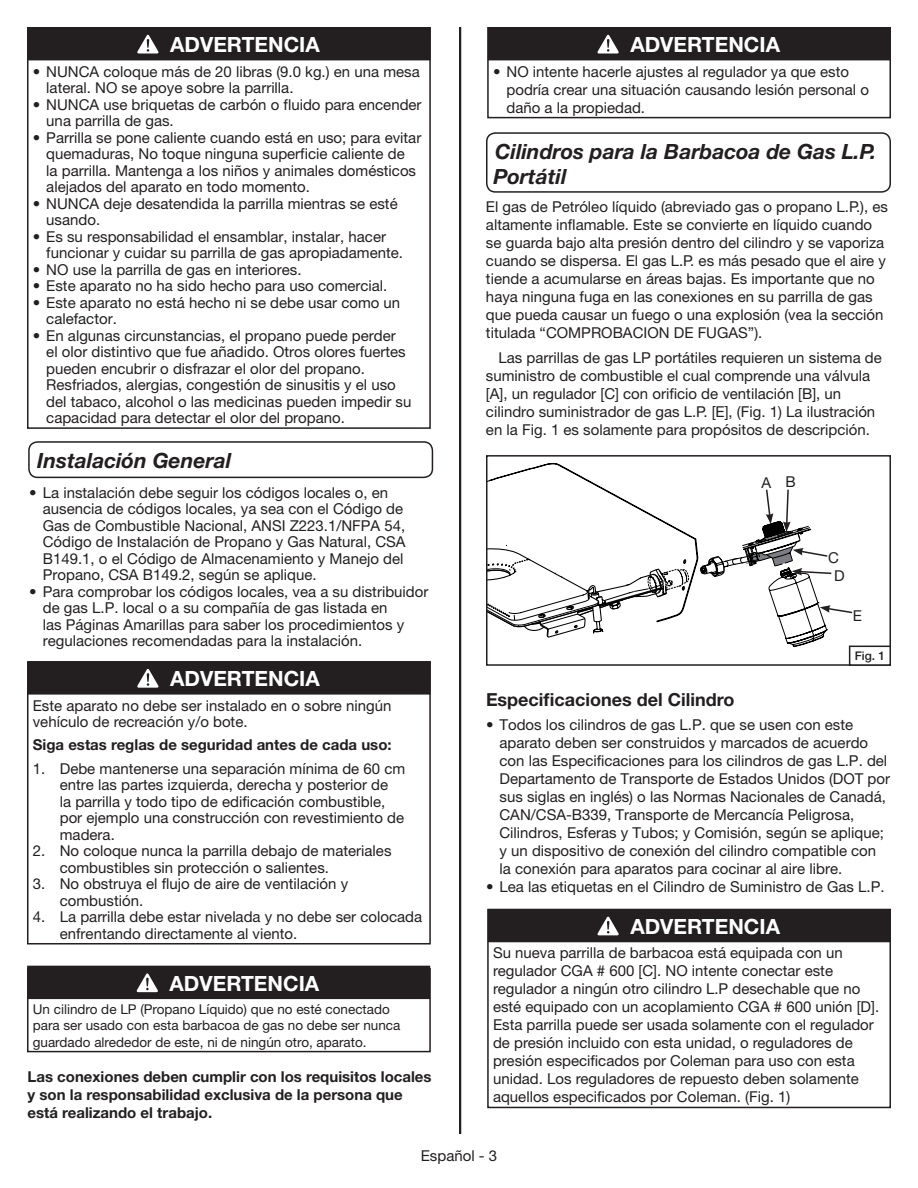
<style>
.page{position:relative;width:918px;height:1188px;background:#fff}
.page>*{position:absolute;margin:0;border:0;box-sizing:border-box;transform-origin:0 0}
.t1{font:italic 700 21px/25.2px "Helvetica Neue LT Std";color:#231f20}
.t2{font:700 21px "Helvetica Neue LT Std";color:#fff}
.t3{font:700 18px "Helvetica Neue LT Std";color:#231f20}
.t4{font:15px/16.5px "Helvetica Neue LT Std";color:#231f20}
.t5{font:700 15px/18px "Helvetica Neue LT Std";color:#231f20}
.t6{font:13.5px/16.2px "Helvetica Neue LT Std";color:#231f20}
.t7{font:500 12px "Helvetica Neue LT Std";color:#231f20}
</style>
<div class="page">
<hr style="left:459px;top:27px;width:2px;height:1107px;background:#231f20">
<div style="left:27px;top:661px;width:404px;height:284px;border:2px solid #231f20"></div>
<div style="left:28px;top:661px;width:403px;height:34px;background:#231f20"></div>
<svg style="left:137px;top:669px;width:22px;height:19px"></svg>
<div style="left:28px;top:441px;width:405px;height:37px;border:2px solid #231f20;border-radius:9px"></div>
<div style="left:486px;top:132px;width:405px;height:61px;border:2px solid #231f20;border-radius:9px"></div>
<div style="left:487px;top:27px;width:404px;height:91px;border:2px solid #231f20"></div>
<div style="left:488px;top:27px;width:403px;height:33px;background:#231f20"></div>
<svg style="left:597px;top:35px;width:22px;height:19px"></svg>
<div style="left:487px;top:909px;width:404px;height:199px;border:2px solid #231f20"></div>
<div style="left:488px;top:909px;width:403px;height:33px;background:#231f20"></div>
<svg style="left:597px;top:917px;width:22px;height:18px"></svg>
<div style="left:27px;top:968px;width:404px;height:84px;border:2px solid #231f20"></div>
<div style="left:27px;top:966px;width:403px;height:33px;background:#231f20"></div>
<svg style="left:137px;top:973px;width:21px;height:19px"></svg>
<div style="left:27px;top:27px;width:404px;height:402px;border:2px solid #231f20"></div>
<div style="left:28px;top:27px;width:403px;height:33px;background:#231f20"></div>
<svg style="left:137px;top:35px;width:22px;height:19px"></svg>
<div style="left:486px;top:455px;width:405px;height:211px;border:2px solid #231f20"></div>
<div style="left:850px;top:646px;width:40px;height:19px;background:#fff"></div>
<div style="left:849px;top:646px;width:42px;height:20px;border:1px solid #231f20"></div>
<svg style="left:487px;top:463px;width:367px;height:184px"></svg>
<h1 class="t2" style="left:170px;top:32px;width:151px">ADVERTENCIA</h1>
<p class="t4" style="left:46px;top:63px;width:375px;text-indent:-14px">• NUNCA coloque más de 20 libras (9.0 kg.) en una mesa lateral. NO se apoye sobre la parrilla.</p>
<p class="t4" style="left:46px;top:96px;width:377px;text-indent:-14px">• NUNCA use briquetas de carbón o fluido para encender una parrilla de gas.</p>
<p class="t4" style="left:46px;top:129px;width:377px;text-indent:-14px">• Parrilla se pone caliente cuando está en uso; para evitar quemaduras, No toque ninguna superficie caliente de<br>la parrilla. Mantenga a los niños y animales domésticos alejados del aparato en todo momento.</p>
<p class="t4" style="left:46px;top:195px;width:353px;text-indent:-14px">• NUNCA deje desatendida la parrilla mientras se esté usando.</p>
<p class="t4" style="left:46px;top:228px;width:358px;text-indent:-14px">• Es su responsabilidad el ensamblar, instalar, hacer funcionar y cuidar su parrilla de gas apropiadamente.</p>
<p class="t4" style="left:33px;top:261px;width:270px">• NO use la parrilla de gas en interiores.</p>
<p class="t4" style="left:33px;top:277px;width:356px">• Este aparato no ha sido hecho para uso comercial.</p>
<p class="t4" style="left:46px;top:294px;width:355px;text-indent:-14px">• Este aparato no está hecho ni se debe usar como un calefactor.</p>
<p class="t4" style="left:46px;top:327px;width:367px;text-indent:-14px">• En algunas circunstancias, el propano puede perder<br>el olor distintivo que fue añadido. Otros olores fuertes pueden encubrir o disfrazar el olor del propano.<br>Resfriados, alergias, congestión de sinusitis y el uso del tabaco, alcohol o las medicinas pueden impedir su capacidad para detectar el olor del propano.</p>
<h1 class="t1" style="left:37px;top:447px;width:196px">Instalación General</h1>
<p class="t4" style="left:43px;top:484px;width:364px;text-indent:-14px">• La instalación debe seguir los códigos locales o, en ausencia de códigos locales, ya sea con el Código de Gas de Combustible Nacional, ANSI Z223.1/NFPA 54, Código de Instalación de Propano y Gas Natural, CSA B149.1, o el Código de Almacenamiento y Manejo del Propano, CSA B149.2, según se aplique.</p>
<p class="t4" style="left:43px;top:583px;width:387px;text-indent:-14px">• Para comprobar los códigos locales, vea a su distribuidor de gas L.P. local o a su compañía de gas listada en<br>las Páginas Amarillas para saber los procedimientos y regulaciones recomendadas para la instalación.</p>
<h1 class="t2" style="left:170px;top:666px;width:151px">ADVERTENCIA</h1>
<p class="t4" style="left:33px;top:697px;width:360px">Este aparato no debe ser instalado en o sobre ningún vehículo de recreación y/o bote.</p>
<p class="t5" style="left:33px;top:736px;width:360px">Siga estas reglas de seguridad antes de cada uso:</p>
<p class="t4" style="left:60px;top:760px;width:347px;text-indent:-27px">1. Debe mantenerse una separación mínima de 60 cm entre las partes izquierda, derecha y posterior de<br>la parrilla y todo tipo de edificación combustible, por ejemplo una construcción con revestimiento de madera.</p>
<p class="t4" style="left:60px;top:842px;width:333px;text-indent:-27px">2. No coloque nunca la parrilla debajo de materiales combustibles sin protección o salientes.</p>
<p class="t4" style="left:60px;top:875px;width:290px;text-indent:-27px">3. No obstruya el flujo de aire de ventilación y combustión.</p>
<p class="t4" style="left:60px;top:908px;width:364px;text-indent:-27px">4. La parrilla debe estar nivelada y no debe ser colocada enfrentando directamente al viento.</p>
<h1 class="t2" style="left:170px;top:970px;width:151px">ADVERTENCIA</h1>
<p class="t6" style="left:33px;top:1001px;width:369px">Un cilindro de LP (Propano Líquido) que no esté conectado para ser usado con esta barbacoa de gas no debe ser nunca guardado alrededor de este, ni de ningún otro, aparato.</p>
<p class="t5" style="left:28px;top:1067px;width:406px">Las conexiones deben cumplir con los requisitos locales y son la responsabilidad exclusiva de la persona que está realizando el trabajo.</p>
<h1 class="t2" style="left:630px;top:32px;width:151px">ADVERTENCIA</h1>
<p class="t4" style="left:507px;top:62px;width:364px;line-height:18px;text-indent:-14px">• NO intente hacerle ajustes al regulador ya que esto podría crear una situación causando lesión personal o daño a la propiedad.</p>
<h1 class="t1" style="left:493px;top:138px;width:385px">Cilindros para la Barbacoa de Gas L.P.<br>Portátil</h1>
<p class="t4" style="left:486px;top:198px;width:404px;line-height:18px">El gas de Petróleo líquido (abreviado gas o propano L.P.), es altamente inflamable. Este se convierte en líquido cuando se guarda bajo alta presión dentro del cilindro y se vaporiza cuando se dispersa. El gas L.P. es más pesado que el aire y tiende a acumularse en áreas bajas. Es importante que no haya ninguna fuga en las conexiones en su parrilla de gas que pueda causar un fuego o una explosión (vea la sección titulada “COMPROBACION DE FUGAS”).</p>
<p class="t4" style="left:486px;top:348px;width:397px;line-height:18px;text-indent:13px">Las parrillas de gas LP portátiles requieren un sistema de suministro de combustible el cual comprende una válvula [A], un regulador [C] con orificio de ventilación [B], un cilindro suministrador de gas L.P. [E], (Fig. 1) La ilustración en la Fig. 1 es solamente para propósitos de descripción.</p>
<p class="t4" style="left:762px;top:475px;width:11px">A</p>
<p class="t4" style="left:785px;top:474px;width:12px">B</p>
<p class="t4" style="left:828px;top:548px;width:18px;line-height:18.1px;text-align:center">C<br>D</p>
<p class="t4" style="left:853px;top:608px;width:11px">E</p>
<p class="t7" style="left:855px;top:649px;width:32px">Fig. 1</p>
<p class="t3" style="left:486px;top:688px;width:250px">Especificaciones del Cilindro</p>
<p class="t4" style="left:500px;top:716px;width:392px;line-height:18px;text-indent:-14px">• Todos los cilindros de gas L.P. que se usen con este aparato deben ser construidos y marcados de acuerdo con las Especificaciones para los cilindros de gas L.P. del Departamento de Transporte de Estados Unidos (DOT por sus siglas en inglés) o las Normas Nacionales de Canadá, CAN/CSA-B339, Transporte de Mercancía Peligrosa, Cilindros, Esferas y Tubos; y Comisión, según se aplique; y un dispositivo de conexión del cilindro compatible con la conexión para aparatos para cocinar al aire libre.</p>
<p class="t4" style="left:486px;top:879px;width:400px">• Lea las etiquetas en el Cilindro de Suministro de Gas L.P.</p>
<h1 class="t2" style="left:630px;top:914px;width:151px">ADVERTENCIA</h1>
<p class="t4" style="left:493px;top:944px;width:388px;line-height:18px">Su nueva parrilla de barbacoa está equipada con un regulador CGA # 600 [C]. NO intente conectar este regulador a ningún otro cilindro L.P desechable que no esté equipado con un acoplamiento CGA # 600 unión [D].<br>Esta parrilla puede ser usada solamente con el regulador de presión incluido con esta unidad, o reguladores de presión especificados por Coleman para uso con esta unidad. Los reguladores de repuesto deben solamente aquellos especificados por Coleman. (Fig. 1)</p>
<p class="t4" style="left:421px;top:1147px;width:78px">Español - 3</p>
</div>
